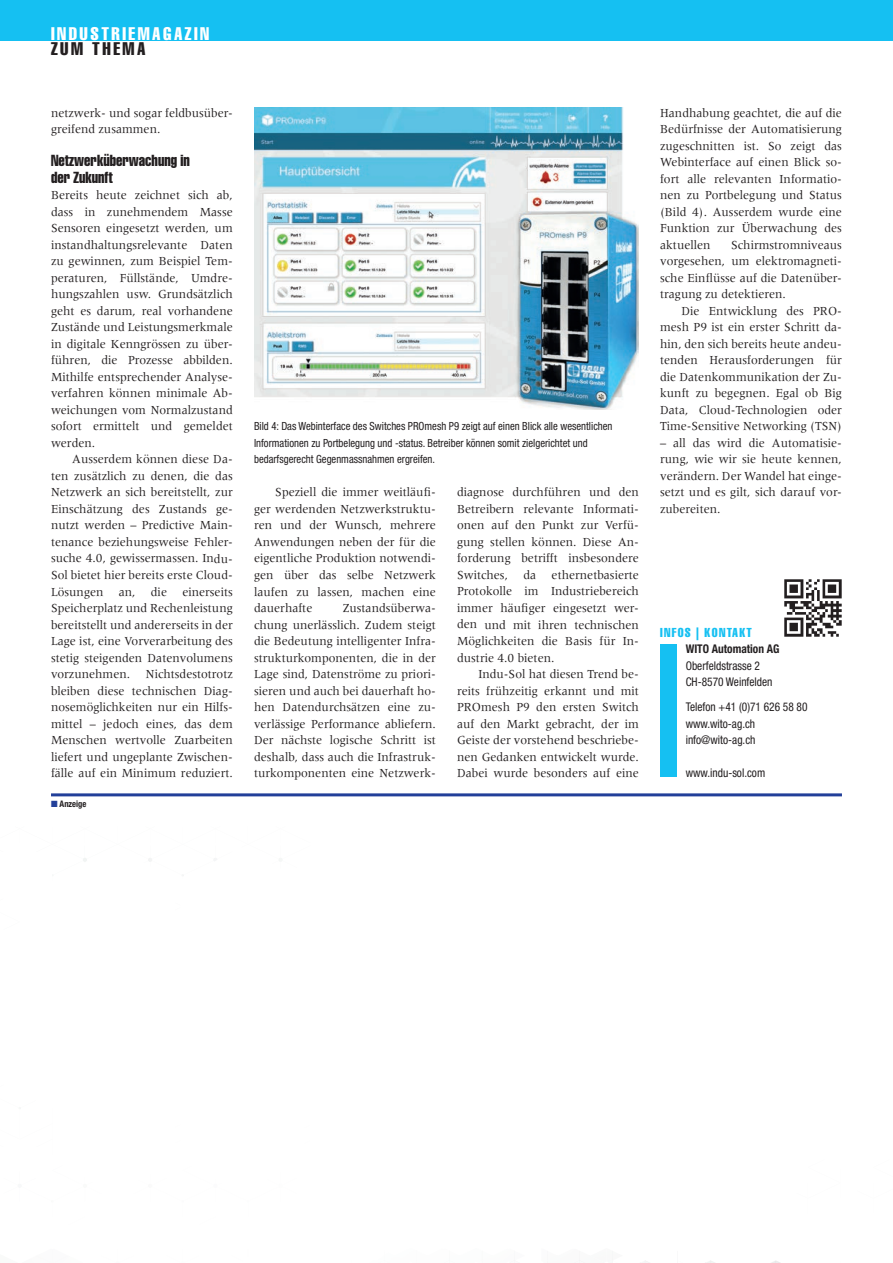
<style>
.page{position:relative;width:893px;height:1263px;background:#fff}
.page>*{position:absolute;margin:0;border:0;box-sizing:border-box;transform-origin:0 0}
.t1{font:extra-condensed 18px "Helvetica";letter-spacing:.14em;color:#fff}
.t2{font:extra-condensed 18px "Helvetica";letter-spacing:.14em;color:#231f20}
.t3{font:extra-condensed 15.75px/16.5px "Helvetica";color:#231f20;scale:.95 1}
.t4{font:12.75px/16.5px "Meridien LT Std";color:#231f20;text-align:justify;scale:.95 1}
.t5{font:extra-condensed 12.75px "Helvetica";letter-spacing:.1em;color:#15c0f2}
.t6{font:condensed 12px/16.5px "Helvetica Neue";color:#231f20;scale:.95 1}
.t7{font:700 condensed 12px "Helvetica Neue";color:#231f20;scale:.95 1}
.t8{font:condensed 11.25px/16.5px "Helvetica Neue";color:#231f20;scale:.95 1}
.t9{font:700 condensed 9px "Helvetica Neue";color:#231f20;scale:.95 1}
.s1{color:#223f99}
</style>
<div class="page">
<div style="left:0;top:0;width:893px;height:40px;background:#15c0f2"></div>
<hr style="left:51px;top:793px;width:791px;height:3px;background:#223f99">
<div style="left:660px;top:645px;width:16px;height:132px;background:#15c0f2"></div>
<img style="left:785px;top:579px;width:57px;height:58px">
<img style="left:254px;top:108px;width:385px;height:301px">
<svg style="left:707px;top:1260px;width:8px;height:3px"></svg>
<svg style="left:771px;top:1261px;width:9px;height:2px"></svg>
<h1 class="t1" style="left:51px;top:23px;width:160px">INDUSTRIEMAGAZIN</h1>
<h1 class="t2" style="left:51px;top:38px;width:96px">ZUM THEMA</h1>
<p class="t4" style="left:51px;top:105px;width:193px">netzwerk- und sogar feldbusüber&shy;greifend zusammen.</p>
<p class="t3" style="left:51px;top:152px;width:148px">Netzwerküberwachung in der Zukunft</p>
<p class="t4" style="left:51px;top:187px;width:193px">Bereits heute zeichnet sich ab, dass in zunehmendem Masse Sensoren eingesetzt werden, um instandhaltungsrelevante Daten zu gewinnen, zum Beispiel Tem&shy;peraturen, Füllstände, Umdre&shy;hungszahlen usw. Grundsätzlich geht es darum, real vorhandene Zustände und Leistungsmerkmale in digitale Kenngrössen zu über&shy;führen, die Prozesse abbilden.<br>Mithilfe entsprechender Analyse&shy;verfahren können minimale Ab&shy;weichungen vom Normalzustand sofort ermittelt und gemeldet werden.</p>
<p class="t4" style="left:51px;top:451px;width:193px;text-indent:21px">Ausserdem können diese Da&shy;ten zusätzlich zu denen, die das Netzwerk an sich bereitstellt, zur Einschätzung des Zustands ge&shy;nutzt werden – Predictive Main&shy;tenance beziehungsweise Fehler&shy;suche 4.0, gewissermassen. Indu-Sol bietet hier bereits erste Cloud-Lösungen an, die einerseits Speicherplatz und Rechenleistung bereitstellt und andererseits in der Lage ist, eine Vorverarbeitung des stetig steigenden Datenvolumens vorzunehmen. Nichtsdestotrotz bleiben diese technischen Diag&shy;nosemöglichkeiten nur ein Hilfs&shy;mittel – jedoch eines, das dem Menschen wertvolle Zuarbeiten liefert und ungeplante Zwischen&shy;fälle auf ein Minimum reduziert.</p>
<p class="t9" style="left:51px;top:798px;width:39px"><span class="s1">■</span> Anzeige</p>
<p class="t8" style="left:254px;top:418px;width:379px">Bild 4: Das Webinterface des Switches PROmesh P9 zeigt auf einen Blick alle wesentlichen<br>Informationen zu Portbelegung und -status. Betreiber können somit zielgerichtet und bedarfsgerecht Gegenmassnahmen ergreifen.</p>
<p class="t4" style="left:254px;top:484px;width:193px;text-indent:21px">Speziell die immer weitläufi&shy;ger werdenden Netzwerkstruktu&shy;ren und der Wunsch, mehrere Anwendungen neben der für die eigentliche Produktion notwendi&shy;gen über das selbe Netzwerk laufen zu lassen, machen eine dauerhafte</p>
<p class="t4" style="left:254px;top:600px;width:193px;text-align:left;text-indent:89px">Zustandsüberwa&shy;chung unerlässlich. Zudem steigt die Bedeutung intelligenter Infra&shy;strukturkomponenten, die in der<br>Lage sind, Datenströme zu priori&shy;sieren und auch bei dauerhaft ho&shy;hen Datendurchsätzen eine zu&shy;verlässige Performance abliefern.<br>Der nächste logische Schritt ist deshalb, dass auch die Infrastruk&shy;turkomponenten eine Netzwerk-</p>
<p class="t4" style="left:457px;top:484px;width:193px;text-align:left">diagnose durchführen und den<br>Betreibern relevante Informati&shy;onen auf den Punkt zur Verfü&shy;gung stellen können. Diese An&shy;forderung betrifft insbesondere<br>Switches, da ethernetbasierte<br>Protokolle im Industriebereich immer häufiger eingesetzt wer&shy;den und mit ihren technischen<br>Möglichkeiten die Basis für In&shy;dustrie 4.0 bieten.</p>
<p class="t4" style="left:457px;top:666px;width:193px;text-indent:21px">Indu-Sol hat diesen Trend be&shy;reits frühzeitig erkannt und mit PROmesh P9 den ersten Switch auf den Markt gebracht, der im Geiste der vorstehend beschriebe&shy;nen Gedanken entwickelt wurde.<br>Dabei wurde besonders auf eine</p>
<p class="t4" style="left:660px;top:105px;width:193px">Handhabung geachtet, die auf die Bedürfnisse der Automatisierung zugeschnitten ist. So zeigt das Webinterface auf einen Blick so&shy;fort alle relevanten Informatio&shy;nen zu Portbelegung und Status (Bild 4). Ausserdem wurde eine Funktion zur Überwachung des aktuellen</p>
<p class="t4" style="left:660px;top:237px;width:193px;text-indent:71px">Schirmstromniveaus vorgesehen, um elektromagneti&shy;sche Einflüsse auf die Datenüber&shy;tragung zu detektieren.</p>
<p class="t4" style="left:660px;top:303px;width:193px;text-indent:21px">Die Entwicklung des PRO&shy;mesh P9 ist ein erster Schritt da&shy;hin, den sich bereits heute andeu&shy;tenden Herausforderungen für die Datenkommunikation der Zu&shy;kunft zu begegnen. Egal ob Big Data, Cloud-Technologien oder Time-Sensitive Networking (TSN)</p>
<p class="t4" style="left:660px;top:435px;width:193px">– all das wird die Automatisie&shy;rung, wie wir sie heute kennen, verändern. Der Wandel hat einge&shy;setzt und es gilt, sich darauf vor&shy;zubereiten.</p>
<p class="t5" style="left:660px;top:624px;width:93px">INFOS | KONTAKT</p>
<p class="t7" style="left:686px;top:642px;width:100px">WITO Automation AG</p>
<p class="t6" style="left:686px;top:657px;width:93px">Oberfeldstrasse 2<br>CH-8570 Weinfelden</p>
<p class="t6" style="left:686px;top:698px;width:130px">Telefon +41 (0)71 626 58 80 www.wito-ag.ch info@wito-ag.ch</p>
<p class="t6" style="left:686px;top:764px;width:85px">www.indu-sol.com</p>
</div>
